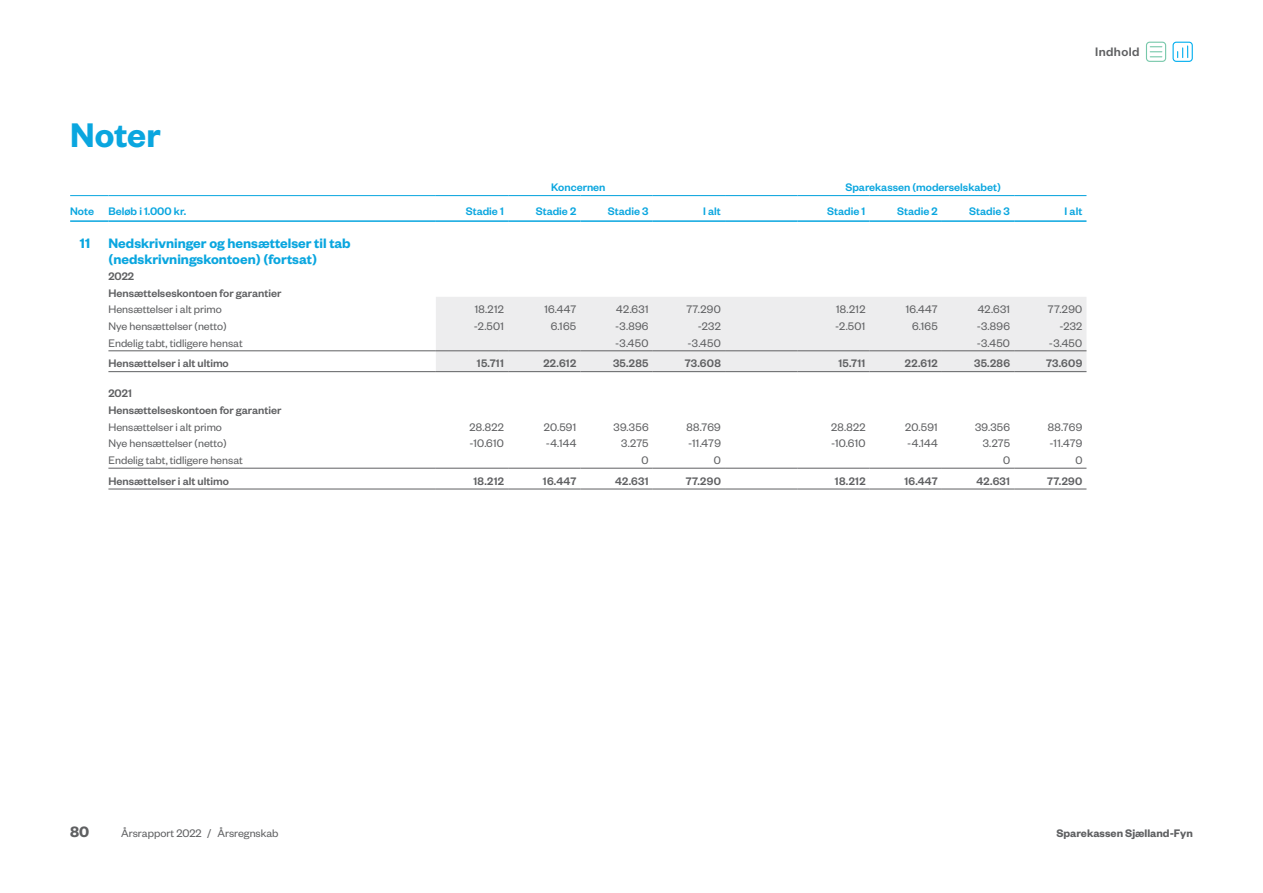
<style>
.page{position:relative;width:1263px;height:893px;background:#fff}
.page>*{position:absolute;margin:0;border:0;box-sizing:border-box;transform-origin:0 0}
.t1{font:600 37.5px "Founders Grotesk";color:#0aa6df}
.t2{font:600 16.5px "Founders Grotesk";color:#5f6062}
.t3{font:600 15px/15.8px "Founders Grotesk";color:#0aa6df;text-align:center}
.t4{font:500 13.5px "Founders Grotesk";letter-spacing:.03em;color:#5f6062}
.t5{font:12px "Founders Grotesk";color:#5f6062}
.t6{font:500 12px/16.6px "Founders Grotesk";color:#5f6062}
.t7{font:500 12px "Founders Grotesk";color:#0aa6df}
.t8{font:600 12px "Founders Grotesk";color:#5f6062}
</style>
<div class="page">
<div style="left:436px;top:297px;width:650px;height:74px;background:#ededee"></div>
<hr style="left:436px;top:195px;width:72px;height:1px;background:#00a0dc">
<hr style="left:508px;top:195px;width:72px;height:1px;background:#00a0dc">
<hr style="left:580px;top:195px;width:73px;height:1px;background:#00a0dc">
<hr style="left:653px;top:195px;width:72px;height:1px;background:#00a0dc">
<hr style="left:725px;top:195px;width:72px;height:1px;background:#00a0dc">
<hr style="left:797px;top:195px;width:73px;height:1px;background:#00a0dc">
<hr style="left:870px;top:195px;width:72px;height:1px;background:#00a0dc">
<hr style="left:942px;top:195px;width:72px;height:1px;background:#00a0dc">
<hr style="left:1014px;top:195px;width:72px;height:1px;background:#00a0dc">
<hr style="left:70px;top:195px;width:38px;height:1px;background:#0aa6df">
<hr style="left:108px;top:195px;width:328px;height:1px;background:#0aa6df">
<hr style="left:70px;top:220px;width:38px;height:2px;background:#0aa6df">
<hr style="left:108px;top:220px;width:328px;height:2px;background:#0aa6df">
<hr style="left:436px;top:220px;width:72px;height:2px;background:#0aa6df">
<hr style="left:508px;top:220px;width:72px;height:2px;background:#0aa6df">
<hr style="left:580px;top:220px;width:73px;height:2px;background:#0aa6df">
<hr style="left:653px;top:220px;width:72px;height:2px;background:#0aa6df">
<hr style="left:725px;top:220px;width:72px;height:2px;background:#0aa6df">
<hr style="left:797px;top:220px;width:73px;height:2px;background:#0aa6df">
<hr style="left:870px;top:220px;width:72px;height:2px;background:#0aa6df">
<hr style="left:942px;top:220px;width:72px;height:2px;background:#0aa6df">
<hr style="left:1014px;top:220px;width:72px;height:2px;background:#0aa6df">
<hr style="left:108px;top:371px;width:328px;height:1px;background:#5f6062">
<hr style="left:436px;top:371px;width:72px;height:1px;background:#5f6062">
<hr style="left:508px;top:371px;width:72px;height:1px;background:#5f6062">
<hr style="left:580px;top:371px;width:73px;height:1px;background:#5f6062">
<hr style="left:653px;top:371px;width:72px;height:1px;background:#5f6062">
<hr style="left:725px;top:371px;width:72px;height:1px;background:#5f6062">
<hr style="left:797px;top:371px;width:73px;height:1px;background:#5f6062">
<hr style="left:870px;top:371px;width:72px;height:1px;background:#5f6062">
<hr style="left:942px;top:371px;width:72px;height:1px;background:#5f6062">
<hr style="left:1014px;top:371px;width:72px;height:1px;background:#5f6062">
<hr style="left:108px;top:489px;width:328px;height:1px;background:#5f6062">
<hr style="left:436px;top:489px;width:72px;height:1px;background:#5f6062">
<hr style="left:508px;top:489px;width:72px;height:1px;background:#5f6062">
<hr style="left:580px;top:489px;width:73px;height:1px;background:#5f6062">
<hr style="left:653px;top:489px;width:72px;height:1px;background:#5f6062">
<hr style="left:725px;top:489px;width:72px;height:1px;background:#5f6062">
<hr style="left:797px;top:489px;width:73px;height:1px;background:#5f6062">
<hr style="left:870px;top:489px;width:72px;height:1px;background:#5f6062">
<hr style="left:942px;top:489px;width:72px;height:1px;background:#5f6062">
<hr style="left:1014px;top:489px;width:72px;height:1px;background:#5f6062">
<hr style="left:108px;top:351px;width:328px;height:1px;background:#5f6062">
<hr style="left:436px;top:351px;width:72px;height:1px;background:#5f6062">
<hr style="left:508px;top:351px;width:72px;height:1px;background:#5f6062">
<hr style="left:580px;top:351px;width:73px;height:1px;background:#5f6062">
<hr style="left:653px;top:351px;width:72px;height:1px;background:#5f6062">
<hr style="left:725px;top:351px;width:72px;height:1px;background:#5f6062">
<hr style="left:797px;top:351px;width:73px;height:1px;background:#5f6062">
<hr style="left:870px;top:351px;width:72px;height:1px;background:#5f6062">
<hr style="left:942px;top:351px;width:72px;height:1px;background:#5f6062">
<hr style="left:1014px;top:351px;width:72px;height:1px;background:#5f6062">
<hr style="left:108px;top:468px;width:328px;height:1px;background:#5f6062">
<hr style="left:436px;top:468px;width:72px;height:1px;background:#5f6062">
<hr style="left:508px;top:468px;width:72px;height:1px;background:#5f6062">
<hr style="left:580px;top:468px;width:73px;height:1px;background:#5f6062">
<hr style="left:653px;top:468px;width:72px;height:1px;background:#5f6062">
<hr style="left:725px;top:468px;width:72px;height:1px;background:#5f6062">
<hr style="left:797px;top:468px;width:73px;height:1px;background:#5f6062">
<hr style="left:870px;top:468px;width:72px;height:1px;background:#5f6062">
<hr style="left:942px;top:468px;width:72px;height:1px;background:#5f6062">
<hr style="left:1014px;top:468px;width:72px;height:1px;background:#5f6062">
<div style="left:1146px;top:42px;width:20px;height:20px;border:1px solid #77c8aa;border-radius:3px"></div>
<svg style="left:1150px;top:46px;width:12px;height:11px"></svg>
<div style="left:1172px;top:42px;width:21px;height:20px;border:1px solid #00aeef;border-radius:3px"></div>
<svg style="left:1177px;top:46px;width:11px;height:12px"></svg>
<p class="t4" style="left:1095px;top:44px;width:46px">Indhold</p>
<h1 class="t1" style="left:70px;top:111px;width:92px">Noter</h1>
<p class="t7" style="left:551px;top:180px;width:56px">Koncernen</p>
<p class="t7" style="left:845px;top:180px;width:157px">Sparekassen (moderselskabet)</p>
<p class="t7" style="left:70px;top:203px;width:117px">Note Beløb i 1.000 kr.</p>
<p class="t7" style="left:466px;top:203px;width:40px">Stadie 1</p>
<p class="t7" style="left:536px;top:203px;width:42px">Stadie 2</p>
<p class="t7" style="left:608px;top:203px;width:42px">Stadie 3</p>
<p class="t7" style="left:703px;top:203px;width:19px">I alt</p>
<p class="t7" style="left:827px;top:203px;width:40px">Stadie 1</p>
<p class="t7" style="left:897px;top:203px;width:42px">Stadie 2</p>
<p class="t7" style="left:969px;top:203px;width:42px">Stadie 3</p>
<p class="t7" style="left:1064px;top:203px;width:19px">I alt</p>
<p class="t3" style="left:80px;top:234px;width:273px">11 Nedskrivninger og hensættelser til tab (nedskrivningskontoen) (fortsat)</p>
<p class="t6" style="left:108px;top:267px;width:174px">2022<br>Hensættelseskontoen for garantier</p>
<p class="t5" style="left:108px;top:302px;width:115px">Hensættelser i alt primo</p>
<p class="t5" style="left:475px;top:302px;width:31px">18.212</p>
<p class="t5" style="left:544px;top:302px;width:33px">16.447</p>
<p class="t5" style="left:616px;top:302px;width:34px">42.631</p>
<p class="t5" style="left:686px;top:302px;width:36px">77.290</p>
<p class="t5" style="left:836px;top:302px;width:31px">18.212</p>
<p class="t5" style="left:906px;top:302px;width:33px">16.447</p>
<p class="t5" style="left:978px;top:302px;width:34px">42.631</p>
<p class="t5" style="left:1048px;top:302px;width:36px">77.290</p>
<p class="t5" style="left:108px;top:319px;width:120px">Nye hensættelser (netto)</p>
<p class="t5" style="left:474px;top:319px;width:32px">-2.501</p>
<p class="t5" style="left:551px;top:319px;width:27px">6.165</p>
<p class="t5" style="left:615px;top:319px;width:35px">-3.896</p>
<p class="t5" style="left:698px;top:319px;width:24px">-232</p>
<p class="t5" style="left:835px;top:319px;width:32px">-2.501</p>
<p class="t5" style="left:912px;top:319px;width:27px">6.165</p>
<p class="t5" style="left:977px;top:319px;width:35px">-3.896</p>
<p class="t5" style="left:1059px;top:319px;width:24px">-232</p>
<p class="t5" style="left:108px;top:335px;width:136px">Endelig tabt, tidligere hensat</p>
<p class="t5" style="left:615px;top:335px;width:35px">-3.450</p>
<p class="t5" style="left:687px;top:335px;width:35px">-3.450</p>
<p class="t5" style="left:977px;top:335px;width:35px">-3.450</p>
<p class="t5" style="left:1049px;top:335px;width:35px">-3.450</p>
<p class="t6" style="left:108px;top:355px;width:122px">Hensættelser i alt ultimo</p>
<p class="t6" style="left:477px;top:355px;width:29px">15.711</p>
<p class="t6" style="left:543px;top:355px;width:34px">22.612</p>
<p class="t6" style="left:613px;top:355px;width:37px">35.285</p>
<p class="t6" style="left:685px;top:355px;width:38px">73.608</p>
<p class="t6" style="left:838px;top:355px;width:29px">15.711</p>
<p class="t6" style="left:905px;top:355px;width:34px">22.612</p>
<p class="t6" style="left:974px;top:355px;width:37px">35.286</p>
<p class="t6" style="left:1046px;top:355px;width:38px">73.609</p>
<p class="t6" style="left:108px;top:384px;width:174px;line-height:17.4px">2021<br>Hensættelseskontoen for garantier</p>
<p class="t5" style="left:108px;top:420px;width:115px">Hensættelser i alt primo</p>
<p class="t5" style="left:469px;top:420px;width:36px">28.822</p>
<p class="t5" style="left:544px;top:420px;width:34px">20.591</p>
<p class="t5" style="left:614px;top:420px;width:37px">39.356</p>
<p class="t5" style="left:686px;top:420px;width:36px">88.769</p>
<p class="t5" style="left:831px;top:420px;width:36px">28.822</p>
<p class="t5" style="left:905px;top:420px;width:34px">20.591</p>
<p class="t5" style="left:975px;top:420px;width:37px">39.356</p>
<p class="t5" style="left:1048px;top:420px;width:36px">88.769</p>
<p class="t5" style="left:109px;top:436px;width:120px">Nye hensættelser (netto)</p>
<p class="t5" style="left:469px;top:436px;width:36px">-10.610</p>
<p class="t5" style="left:546px;top:436px;width:32px">-4.144</p>
<p class="t5" style="left:621px;top:436px;width:29px">3.275</p>
<p class="t5" style="left:688px;top:436px;width:34px">-11.479</p>
<p class="t5" style="left:831px;top:436px;width:36px">-10.610</p>
<p class="t5" style="left:907px;top:436px;width:32px">-4.144</p>
<p class="t5" style="left:983px;top:436px;width:29px">3.275</p>
<p class="t5" style="left:1049px;top:436px;width:34px">-11.479</p>
<p class="t5" style="left:109px;top:453px;width:136px">Endelig tabt, tidligere hensat</p>
<p class="t5" style="left:641px;top:453px;width:9px">0</p>
<p class="t5" style="left:714px;top:453px;width:9px">0</p>
<p class="t5" style="left:1003px;top:453px;width:9px">0</p>
<p class="t5" style="left:1075px;top:453px;width:9px">0</p>
<p class="t6" style="left:109px;top:472px;width:122px">Hensættelser i alt ultimo</p>
<p class="t6" style="left:473px;top:472px;width:32px">18.212</p>
<p class="t6" style="left:543px;top:472px;width:35px">16.447</p>
<p class="t6" style="left:615px;top:472px;width:35px">42.631</p>
<p class="t6" style="left:686px;top:472px;width:37px">77.290</p>
<p class="t6" style="left:835px;top:472px;width:32px">18.212</p>
<p class="t6" style="left:904px;top:472px;width:35px">16.447</p>
<p class="t6" style="left:976px;top:472px;width:35px">42.631</p>
<p class="t6" style="left:1047px;top:472px;width:37px">77.290</p>
<h2 class="t2" style="left:70px;top:821px;width:21px">80</h2>
<p class="t5" style="left:121px;top:826px;width:159px">Årsrapport 2022 / Årsregnskab</p>
<p class="t8" style="left:1056px;top:825px;width:138px">Sparekassen Sjælland-Fyn</p>
</div>
